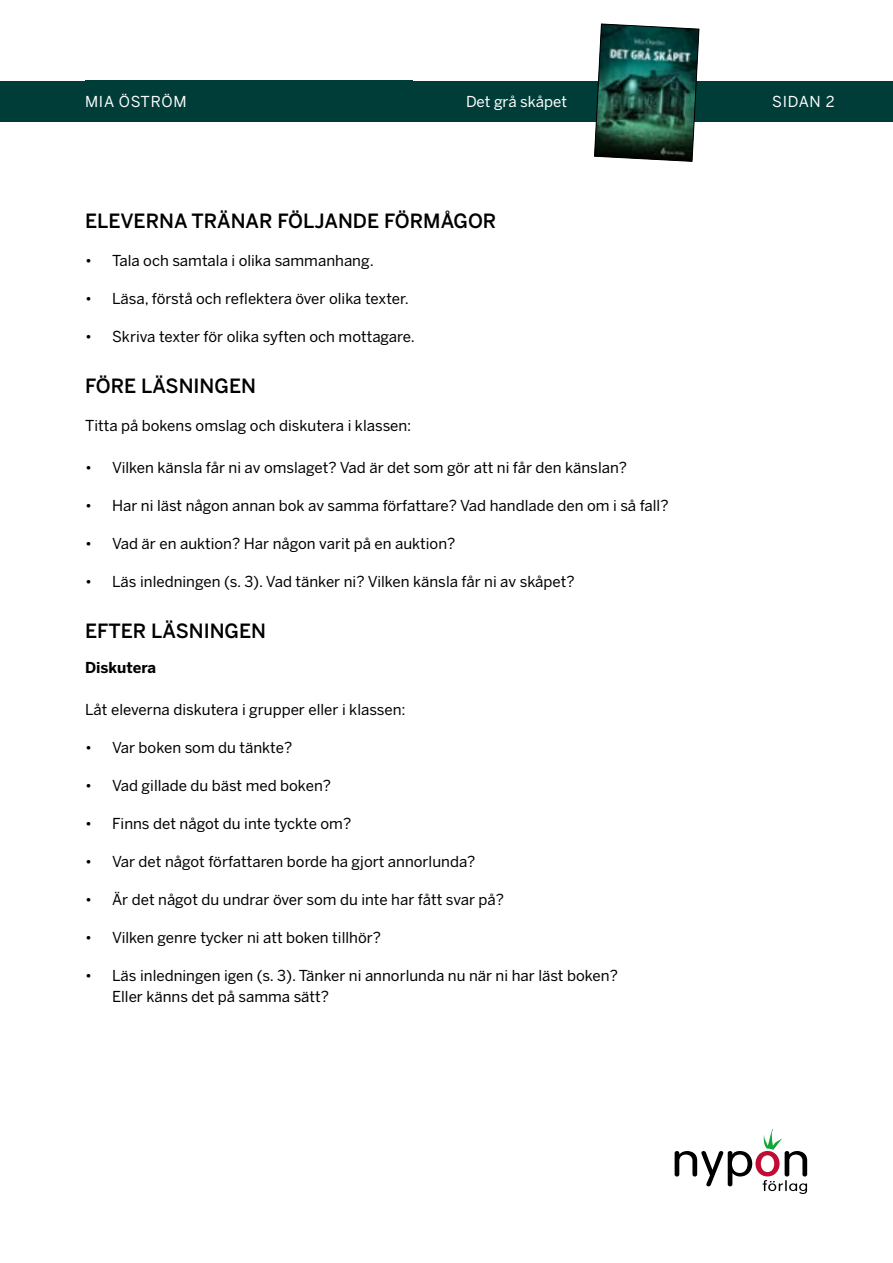
<style>
.page{position:relative;width:893px;height:1263px;background:#fff}
.page>*{position:absolute;margin:0;border:0;box-sizing:border-box;transform-origin:0 0}
.t1{font:500 19.5px "Benton Sans";color:#000}
.t2{font:15px/21px "Benton Sans";color:#000}
.t3{font:15px "Benton Sans";letter-spacing:.01em;color:#fff}
.t4{font:15px "Benton Sans";letter-spacing:.05em;color:#fff}
.t5{font:700 15px "Benton Sans";color:#000}
</style>
<div class="page">
<div style="left:0;top:81px;width:893px;height:40px;background:#003d39"></div>
<div style="left:85px;top:80px;width:327px;height:41px;background:#003d39"></div>
<img style="left:594px;top:23px;width:105px;height:139px">
<svg style="left:675px;top:1128px;width:132px;height:66px"></svg>
<p class="t4" style="left:85px;top:92px;width:103px">MIA ÖSTRÖM</p>
<p class="t3" style="left:466px;top:92px;width:103px">Det grå skåpet</p>
<p class="t3" style="left:772px;top:92px;width:64px">SIDAN 2</p>
<h1 class="t1" style="left:85px;top:209px;width:413px">ELEVERNA TRÄNAR FÖLJANDE FÖRMÅGOR</h1>
<p class="t2" style="left:85px;top:250px;width:290px">• Tala och samtala i olika sammanhang.</p>
<p class="t2" style="left:85px;top:288px;width:325px">• Läsa, förstå och reflektera över olika texter.</p>
<p class="t2" style="left:85px;top:326px;width:331px">• Skriva texter för olika syften och mottagare.</p>
<h1 class="t1" style="left:85px;top:374px;width:172px">FÖRE LÄSNINGEN</h1>
<p class="t2" style="left:85px;top:415px;width:328px">Titta på bokens omslag och diskutera i klassen:</p>
<p class="t2" style="left:85px;top:457px;width:544px">• Vilken känsla får ni av omslaget? Vad är det som gör att ni får den känslan?</p>
<p class="t2" style="left:85px;top:495px;width:585px">• Har ni läst någon annan bok av samma författare? Vad handlade den om i så fall?</p>
<p class="t2" style="left:85px;top:533px;width:372px">• Vad är en auktion? Har någon varit på en auktion?</p>
<p class="t2" style="left:85px;top:571px;width:491px">• Läs inledningen (s. 3). Vad tänker ni? Vilken känsla får ni av skåpet?</p>
<h1 class="t1" style="left:85px;top:619px;width:183px">EFTER LÄSNINGEN</h1>
<p class="t5" style="left:85px;top:658px;width:73px">Diskutera</p>
<p class="t2" style="left:85px;top:699px;width:322px">Låt eleverna diskutera i grupper eller i klassen:</p>
<p class="t2" style="left:85px;top:737px;width:209px">• Var boken som du tänkte?</p>
<p class="t2" style="left:85px;top:775px;width:248px">• Vad gillade du bäst med boken?</p>
<p class="t2" style="left:85px;top:813px;width:268px">• Finns det något du inte tyckte om?</p>
<p class="t2" style="left:85px;top:851px;width:392px">• Var det något författaren borde ha gjort annorlunda?</p>
<p class="t2" style="left:85px;top:889px;width:420px">• Är det något du undrar över som du inte har fått svar på?</p>
<p class="t2" style="left:85px;top:927px;width:297px">• Vilken genre tycker ni att boken tillhör?</p>
<p class="t2" style="left:112px;top:965px;width:507px;text-indent:-27px">• Läs inledningen igen (s. 3). Tänker ni annorlunda nu när ni har läst boken?<br>Eller känns det på samma sätt?</p>
</div>
